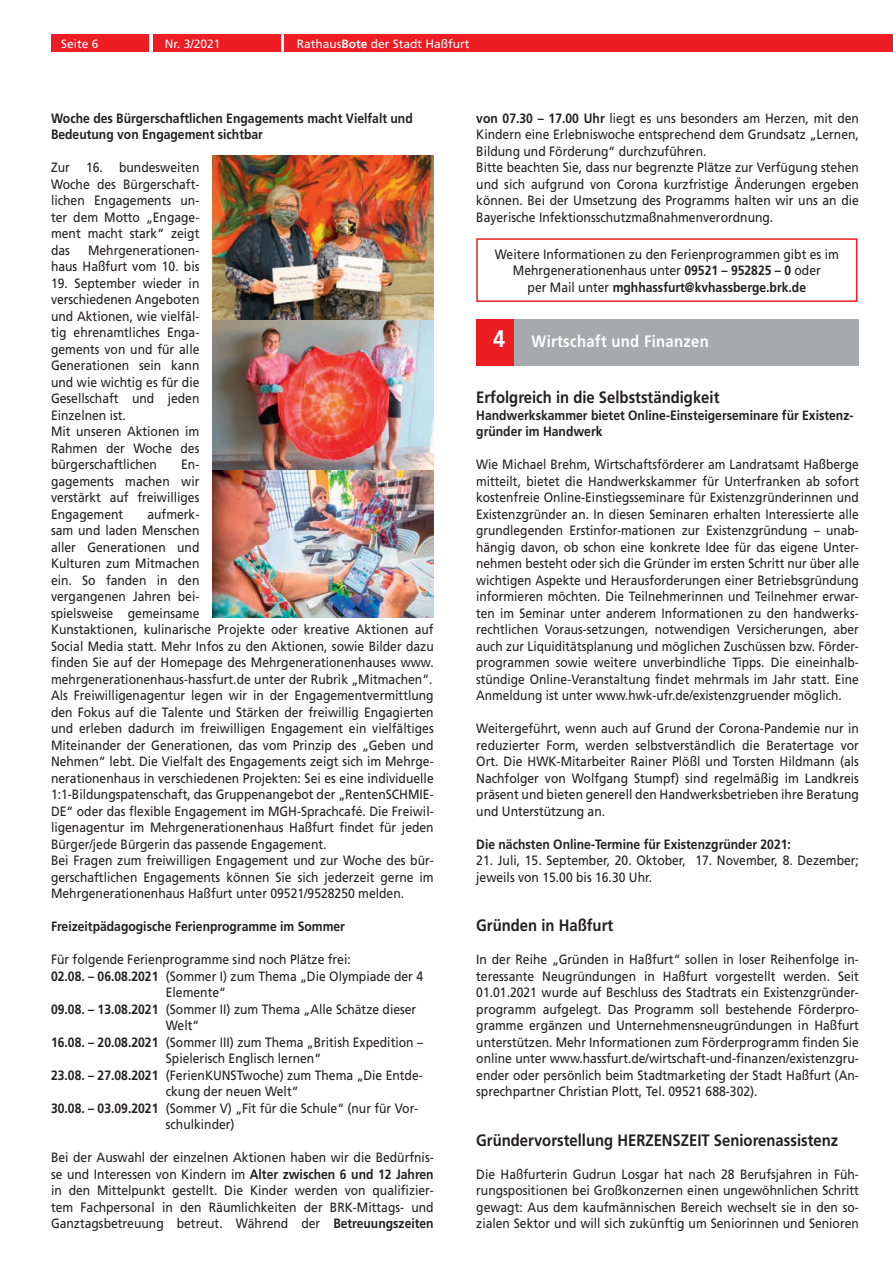
<style>
.page{position:relative;width:893px;height:1263px;background:#fff}
.page>*{position:absolute;margin:0;border:0;box-sizing:border-box;transform-origin:0 0}
.t1{font:700 16.5px "Frutiger";color:#231f20;scale:.9 1}
.t2{font:700 16.5px "Frutiger";letter-spacing:.02em;color:#fff;scale:.9 1}
.t3{font:13.5px/16.5px "Frutiger";color:#231f20;text-align:justify;scale:.9 1}
.t4{font:13.5px/16.5px "Frutiger";color:#231f20;text-align:justify;scale:.89 1}
.t5{font:700 13.5px/16.5px "Frutiger";color:#231f20;scale:.9 1}
.t6{font:12px "Frutiger";color:#fff}
.s1{font-weight:700}
.s2{font-size:24px}
</style>
<div class="page">
<div style="left:51px;top:34px;width:98px;height:17px;background:#ee1d23"></div>
<div style="left:153px;top:34px;width:128px;height:17px;background:#ee1d23"></div>
<div style="left:285px;top:34px;width:608px;height:17px;background:#ee1d23"></div>
<div style="left:476px;top:238px;width:381px;height:64px;border:2px solid #ee1d23"></div>
<div style="left:476px;top:319px;width:38px;height:46px;background:#ee1d23"></div>
<div style="left:514px;top:319px;width:345px;height:46px;background:#a8a9ad"></div>
<img style="left:212px;top:156px;width:222px;height:461px">
<p class="t6" style="left:61px;top:37px;width:39px">Seite 6</p>
<p class="t6" style="left:165px;top:37px;width:57px">Nr. 3/2021</p>
<p class="t6" style="left:297px;top:37px;width:174px">Rathaus<span class="s1">Bote</span> der Stadt Haßfurt</p>
<p class="t5" style="left:51px;top:110px;width:403px">Woche des Bürgerschaftlichen Engagements macht Vielfalt und<br>Bedeutung von Engagement sichtbar</p>
<p class="t3" style="left:51px;top:159px;width:166px">Zur 16. bundesweiten Woche des Bürgerschaft&shy;lichen Engagements un&shy;ter dem Motto „Engage&shy;ment macht stark“ zeigt das</p>
<p class="t3" style="left:51px;top:242px;width:166px;text-align:right">Mehrgenerationen-<br>haus Haßfurt vom 10. bis</p>
<p class="t3" style="left:51px;top:275px;width:166px;text-align:left">19. September wieder in verschiedenen Angeboten und Aktionen, wie vielfäl&shy;tig ehrenamtliches Enga&shy;gements von und für alle<br>Generationen sein kann und wie wichtig es für die<br>Gesellschaft und jeden<br>Einzelnen ist.<br>Mit unseren Aktionen im<br>Rahmen der Woche des bürgerschaftlichen</p>
<p class="t3" style="left:51px;top:456px;width:166px;text-indent:130px">En&shy;gagements machen wir verstärkt auf freiwilliges Engagement</p>
<p class="t3" style="left:51px;top:506px;width:427px;text-align:left;text-indent:96px">aufmerk-<br>sam und laden Menschen<br>aller Generationen und<br>Kulturen zum Mitmachen<br>ein. So fanden in den<br>vergangenen Jahren bei-<br>spielsweise gemeinsame<br>Kunstaktionen, kulinarische Projekte oder kreative Aktionen auf Social Media statt. Mehr Infos zu den Aktionen, sowie Bilder dazu finden Sie auf der Homepage des Mehrgenerationenhauses www. mehrgenerationenhaus-hassfurt.de unter der Rubrik „Mitmachen“.<br>Als Freiwilligenagentur legen wir in der Engagementvermittlung den Fokus auf die Talente und Stärken der freiwillig Engagierten und erleben dadurch im freiwilligen Engagement ein vielfältiges Miteinander der Generationen, das vom Prinzip des „Geben und Nehmen“ lebt. Die Vielfalt des Engagements zeigt sich im Mehrge&shy;nerationenhaus in verschiedenen Projekten: Sei es eine individuelle 1:1-Bildungspatenschaft, das Gruppenangebot der „RentenSCHMIE-DE“ oder das flexible Engagement im MGH-Sprachcafé. Die Freiwil&shy;ligenagentur im Mehrgenerationenhaus Haßfurt findet für jeden Bürger/jede Bürgerin das passende Engagement.<br>Bei Fragen zum freiwilligen Engagement und zur Woche des bür&shy;gerschaftlichen Engagements können Sie sich jederzeit gerne im Mehrgenerationenhaus Haßfurt unter 09521/9528250 melden.</p>
<p class="t5" style="left:51px;top:918px;width:328px">Freizeitpädagogische Ferienprogramme im Sommer</p>
<p class="t3" style="left:51px;top:951px;width:335px">Für folgende Ferienprogramme sind noch Plätze frei:</p>
<p class="t3" style="left:51px;top:968px;width:415px"><span class="s1">02.08. – 06.08.2021</span> (Sommer I) zum Thema „Die Olympiade der 4</p>
<p class="t3" style="left:166px;top:984px;width:68px">Elemente“</p>
<p class="t3" style="left:51px;top:1001px;width:407px"><span class="s1">09.08. – 13.08.2021</span> (Sommer II) zum Thema „Alle Schätze dieser</p>
<p class="t3" style="left:166px;top:1017px;width:39px">Welt“</p>
<p class="t3" style="left:51px;top:1034px;width:415px"><span class="s1">16.08. – 20.08.2021</span> (Sommer III) zum Thema „British Expedition –</p>
<p class="t3" style="left:166px;top:1050px;width:174px">Spielerisch Englisch lernen“</p>
<p class="t3" style="left:51px;top:1067px;width:415px"><span class="s1">23.08. – 27.08.2021</span> (FerienKUNSTwoche) zum Thema „Die Entde-</p>
<p class="t3" style="left:166px;top:1083px;width:149px">ckung der neuen Welt“</p>
<p class="t3" style="left:51px;top:1100px;width:409px"><span class="s1">30.08. – 03.09.2021</span> (Sommer V) „Fit für die Schule“ (nur für Vor-</p>
<p class="t3" style="left:166px;top:1116px;width:78px">schulkinder)</p>
<p class="t3" style="left:51px;top:1149px;width:427px">Bei der Auswahl der einzelnen Aktionen haben wir die Bedürfnis&shy;se und Interessen von Kindern im <span class="s1">Alter zwischen 6 und 12 Jahren </span>in den Mittelpunkt gestellt. Die Kinder werden von qualifizier&shy;tem Fachpersonal in den Räumlichkeiten der BRK-Mittags- und Ganztagsbetreuung betreut. Während der <span class="s1">Betreuungszeiten</span></p>
<p class="t3" style="left:476px;top:110px;width:427px;text-align:left"><span class="s1">von 07.30 – 17.00 Uhr</span> liegt es uns besonders am Herzen, mit den Kindern eine Erlebniswoche entsprechend dem Grundsatz „Lernen, Bildung und Förderung“ durchzuführen.<br>Bitte beachten Sie, dass nur begrenzte Plätze zur Verfügung stehen und sich aufgrund von Corona kurzfristige Änderungen ergeben können. Bei der Umsetzung des Programms halten wir uns an die Bayerische Infektionsschutzmaßnahmenverordnung.</p>
<p class="t3" style="left:495px;top:246px;width:384px;text-align:center">Weitere Informationen zu den Ferienprogrammen gibt es im<br>Mehrgenerationenhaus unter <span class="s1">09521 – 952825 – 0</span> oder<br>per Mail unter <span class="s1">mghhassfurt@kvhassberge.brk.de</span></p>
<p class="t2" style="left:493px;top:332px;width:241px"><span class="s2">4</span> Wirtschaft und Finanzen</p>
<p class="t1" style="left:476px;top:388px;width:272px">Erfolgreich in die Selbstständigkeit</p>
<p class="t5" style="left:476px;top:407px;width:421px">Handwerkskammer bietet Online-Einsteigerseminare für Existenz&shy;gründer im Handwerk</p>
<p class="t4" style="left:476px;top:456px;width:432px">Wie Michael Brehm, Wirtschaftsförderer am Landratsamt Haßberge mitteilt, bietet die Handwerkskammer für Unterfranken ab sofort kostenfreie Online-Einstiegsseminare für Existenzgründerinnen und Existenzgründer an. In diesen Seminaren erhalten Interessierte alle grundlegenden Erstinfor-mationen zur Existenzgründung – unab&shy;hängig davon, ob schon eine konkrete Idee für das eigene Unter&shy;nehmen besteht oder sich die Gründer im ersten Schritt nur über alle wichtigen Aspekte und Herausforderungen einer Betriebsgründung informieren möchten. Die Teilnehmerinnen und Teilnehmer erwar&shy;ten im Seminar unter anderem Informationen zu den handwerks&shy;rechtlichen Voraus-setzungen, notwendigen Versicherungen, aber auch zur Liquiditätsplanung und möglichen Zuschüssen bzw. Förder&shy;programmen sowie weitere unverbindliche Tipps. Die eineinhalb&shy;stündige Online-Veranstaltung findet mehrmals im Jahr statt. Eine Anmeldung ist unter www.hwk-ufr.de/existenzgruender möglich.</p>
<p class="t3" style="left:476px;top:720px;width:427px">Weitergeführt, wenn auch auf Grund der Corona-Pandemie nur in reduzierter Form, werden selbstverständlich die Beratertage vor Ort. Die HWK-Mitarbeiter Rainer Plößl und Torsten Hildmann (als Nachfolger von Wolfgang Stumpf) sind regelmäßig im Landkreis präsent und bieten generell den Handwerksbetrieben ihre Beratung und Unterstützung an.</p>
<p class="t5" style="left:476px;top:836px;width:351px">Die nächsten Online-Termine für Existenzgründer 2021:</p>
<p class="t3" style="left:476px;top:852px;width:427px">21. Juli, 15. September, 20. Oktober, 17. November, 8. Dezember; jeweils von 15.00 bis 16.30 Uhr.</p>
<p class="t1" style="left:476px;top:916px;width:154px">Gründen in Haßfurt</p>
<p class="t3" style="left:476px;top:951px;width:427px">In der Reihe „Gründen in Haßfurt“ sollen in loser Reihenfolge in&shy;teressante Neugründungen in Haßfurt vorgestellt werden. Seit 01.01.2021 wurde auf Beschluss des Stadtrats ein Existenzgründer&shy;programm aufgelegt. Das Programm soll bestehende Förderpro&shy;gramme ergänzen und Unternehmensneugründungen in Haßfurt unterstützen. Mehr Informationen zum Förderprogramm finden Sie online unter www.hassfurt.de/wirtschaft-und-finanzen/existenzgru&shy;ender oder persönlich beim Stadtmarketing der Stadt Haßfurt (An&shy;sprechpartner Christian Plott, Tel. 09521 688-302).</p>
<p class="t1" style="left:476px;top:1130px;width:404px">Gründervorstellung HERZENSZEIT Seniorenassistenz</p>
<p class="t3" style="left:476px;top:1166px;width:427px">Die Haßfurterin Gudrun Losgar hat nach 28 Berufsjahren in Füh&shy;rungspositionen bei Großkonzernen einen ungewöhnlichen Schritt gewagt: Aus dem kaufmännischen Bereich wechselt sie in den so&shy;zialen Sektor und will sich zukünftig um Seniorinnen und Senioren</p>
</div>
